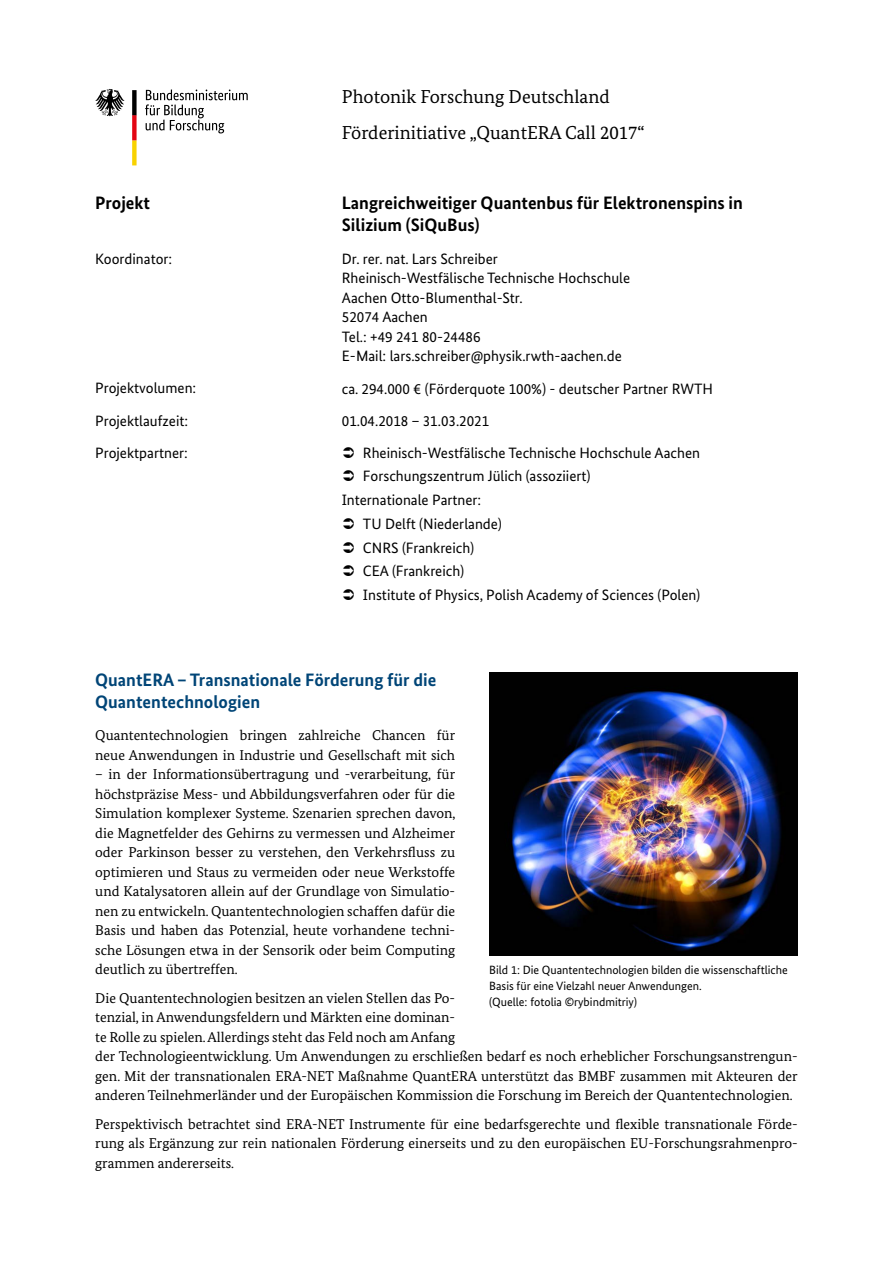
<style>
.page{position:relative;width:893px;height:1263px;background:#fff}
.page>*{position:absolute;margin:0;border:0;box-sizing:border-box;transform-origin:0 0}
.t1{font:18.75px/35.2px "Bundes Serif";color:#000}
.t2{font:700 18px/22.5px "Bundes Sans";color:#000}
.t3{font:700 18px/21.6px "Bundes Sans";color:#004577}
.P_Adresse{font:15px/19.5px "Bundes Sans";color:#000}
.t4{font:14.25px/19.5px "Bundes Serif";color:#000}
.t5{font:12px/15.8px "Bundes Sans";color:#000}
</style>
<div class="page">
<svg style="left:145px;top:89px;width:103px;height:44px"></svg>
<svg style="left:95px;top:89px;width:30px;height:27px"></svg>
<svg style="left:132px;top:90px;width:5px;height:75px"></svg>
<img style="left:489px;top:672px;width:309px;height:284px">
<h2 class="t2" style="left:95px;top:191px;width:56px">Projekt</h2>
<p class="P_Adresse" style="left:95px;top:249px;width:79px">Koordinator:</p>
<p class="P_Adresse" style="left:95px;top:378px;width:103px">Projektvolumen:</p>
<p class="P_Adresse" style="left:95px;top:411px;width:94px">Projektlaufzeit:</p>
<p class="P_Adresse" style="left:95px;top:443px;width:94px">Projektpartner:</p>
<p class="t1" style="left:342px;top:79px;width:304px">Photonik Forschung Deutschland<br>Förderinitiative „QuantERA Call 2017“</p>
<p class="t2" style="left:342px;top:191px;width:403px">Langreichweitiger Quantenbus für Elektronenspins in<br>Silizium (SiQuBus)</p>
<p class="P_Adresse" style="left:342px;top:249px;width:290px">Dr. rer. nat. Lars Schreiber<br>Rheinisch-Westfälische Technische Hochschule<br>Aachen Otto-Blumenthal-Str.<br>52074 Aachen<br>Tel.: +49 241 80-24486<br>E-Mail: lars.schreiber@physik.rwth-aachen.de</p>
<p class="P_Adresse" style="left:342px;top:379px;width:373px">ca. 294.000 € (Förderquote 100%) - deutscher Partner RWTH</p>
<p class="P_Adresse" style="left:342px;top:411px;width:149px">01.04.2018 – 31.03.2021</p>
<p class="P_Adresse" style="left:363px;top:442px;width:339px">Rheinisch-Westfälische Technische Hochschule Aachen</p>
<p class="P_Adresse" style="left:363px;top:466px;width:229px">Forschungszentrum Jülich (assoziiert)</p>
<p class="P_Adresse" style="left:342px;top:490px;width:141px">Internationale Partner:</p>
<p class="P_Adresse" style="left:363px;top:514px;width:140px">TU Delft (Niederlande)</p>
<p class="P_Adresse" style="left:363px;top:537px;width:113px">CNRS (Frankreich)</p>
<p class="P_Adresse" style="left:363px;top:561px;width:103px">CEA (Frankreich)</p>
<p class="P_Adresse" style="left:363px;top:585px;width:339px">Institute of Physics, Polish Academy of Sciences (Polen)</p>
<h3 class="t3" style="left:95px;top:669px;width:343px">QuantERA – Transnationale Förderung für die<br>Quantentechnologien</h3>
<p class="t4" style="left:95px;top:725px;width:361px">Quantentechnologien bringen zahlreiche Chancen für neue Anwendungen in Industrie und Gesellschaft mit sich</p>
<p class="t4" style="left:95px;top:764px;width:362px;text-align:justify">– in der Informationsübertragung und -verarbeitung, für höchstpräzise Mess- und Abbildungsverfahren oder für die Simulation komplexer Systeme. Szenarien sprechen davon, die Magnetfelder des Gehirns zu vermessen und Alzheimer oder Parkinson besser zu verstehen, den Verkehrsfluss zu optimieren und Staus zu vermeiden oder neue Werkstoffe und Katalysatoren allein auf der Grundlage von Simulatio&shy;nen zu entwickeln. Quantentechnologien schaffen dafür die Basis und haben das Potenzial, heute vorhandene techni&shy;sche Lösungen etwa in der Sensorik oder beim Computing deutlich zu übertreffen.</p>
<p class="t4" style="left:95px;top:988px;width:704px">Die Quantentechnologien besitzen an vielen Stellen das Po-<br>tenzial, in Anwendungsfeldern und Märkten eine dominan-<br>te Rolle zu spielen. Allerdings steht das Feld noch am Anfang<br>der Technologieentwicklung. Um Anwendungen zu erschließen bedarf es noch erheblicher Forschungsanstrengun&shy;gen. Mit der transnationalen ERA-NET Maßnahme QuantERA unterstützt das BMBF zusammen mit Akteuren der anderen Teilnehmerländer und der Europäischen Kommission die Forschung im Bereich der Quantentechnologien.</p>
<p class="t4" style="left:95px;top:1114px;width:704px">Perspektivisch betrachtet sind ERA-NET Instrumente für eine bedarfsgerechte und flexible transnationale Förde&shy;rung als Ergänzung zur rein nationalen Förderung einerseits und zu den europäischen EU-Forschungsrahmenpro&shy;grammen andererseits.</p>
<p class="t5" style="left:489px;top:962px;width:300px">Bild 1: Die Quantentechnologien bilden die wissenschaftliche<br>Basis für eine Vielzahl neuer Anwendungen.<br>(Quelle: fotolia ©rybindmitriy)</p>
</div>
